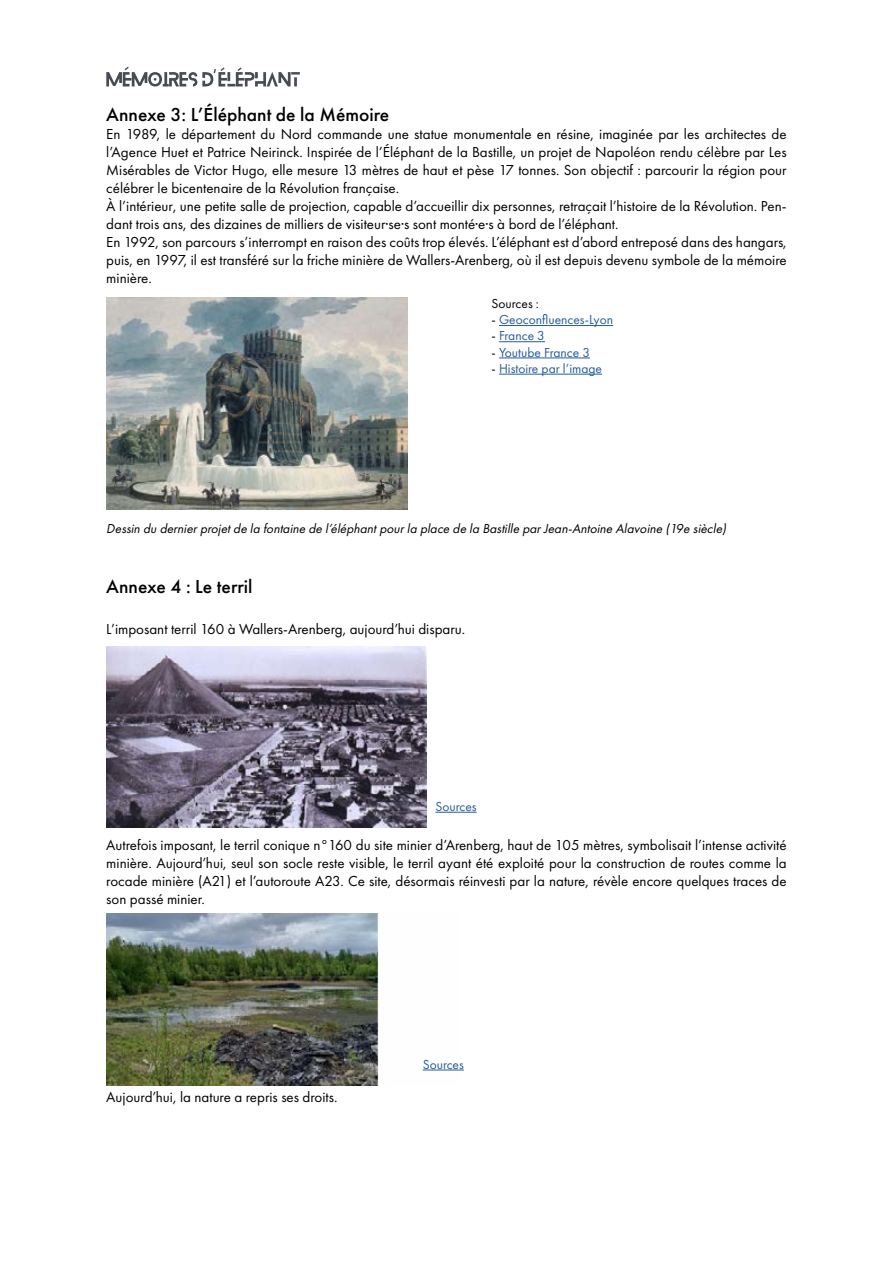
<style>
.page{position:relative;width:893px;height:1263px;background:#fff}
.page>*{position:absolute;margin:0;border:0;box-sizing:border-box;transform-origin:0 0}
.t1{font:500 19.5px "Futura PT";color:#000}
.t2{font:15px/18px "Futura PT";color:#000}
.t3{font:italic 13.5px "Futura PT";color:#000}
.t4{font:13.5px "Futura PT";color:#275b9b}
.t5{font:13.5px "Futura PT";color:#000}
.s1{color:#000}
</style>
<div class="page">
<img style="left:106px;top:298px;width:301px;height:212px">
<hr style="left:499px;top:325px;width:114px;height:1px;background:#275b9b">
<hr style="left:499px;top:341px;width:46px;height:1px;background:#275b9b">
<hr style="left:499px;top:358px;width:91px;height:1px;background:#275b9b">
<hr style="left:499px;top:374px;width:103px;height:1px;background:#275b9b">
<img style="left:106px;top:647px;width:321px;height:180px">
<img style="left:106px;top:913px;width:352px;height:172px">
<hr style="left:435px;top:812px;width:42px;height:1px;background:#275b9b">
<hr style="left:423px;top:1070px;width:41px;height:1px;background:#275b9b">
<svg style="left:106px;top:67px;width:194px;height:19px"></svg>
<h1 class="t1" style="left:106px;top:103px;width:284px">Annexe 3: L’Éléphant de la Mémoire</h1>
<p class="t2" style="left:106px;top:125px;width:682px">En 1989, le département du Nord commande une statue monumentale en résine, imaginée par les architectes de l’Agence Huet et Patrice Neirinck. Inspirée de l’Éléphant de la Bastille, un projet de Napoléon rendu célèbre par Les Misérables de Victor Hugo, elle mesure 13 mètres de haut et pèse 17 tonnes. Son objectif : parcourir la région pour célébrer le bicentenaire de la Révolution française.<br>À l’intérieur, une petite salle de projection, capable d’accueillir dix personnes, retraçait l’histoire de la Révolution. Pen&shy;dant trois ans, des dizaines de milliers de visiteur·se·s sont monté·e·s à bord de l’éléphant.<br>En 1992, son parcours s’interrompt en raison des coûts trop élevés. L’éléphant est d’abord entreposé dans des hangars, puis, en 1997, il est transféré sur la friche minière de Wallers-Arenberg, où il est depuis devenu symbole de la mémoire minière.</p>
<p class="t5" style="left:492px;top:295px;width:49px">Sources :</p>
<p class="t4" style="left:492px;top:312px;width:123px"><span class="s1">-</span> Geoconfluences-Lyon</p>
<p class="t4" style="left:492px;top:328px;width:55px"><span class="s1">-</span> France 3</p>
<p class="t4" style="left:492px;top:344px;width:100px"><span class="s1">-</span> Youtube France 3</p>
<p class="t4" style="left:492px;top:360px;width:112px"><span class="s1">-</span> Histoire par l’image</p>
<p class="t3" style="left:106px;top:521px;width:624px">Dessin du dernierprojetde la fontaine de l’éléphantpourla place de la Bastille parJean-Antoine Alavoine (19e siècle)</p>
<h1 class="t1" style="left:106px;top:575px;width:148px">Annexe 4 : Le terril</h1>
<p class="t2" style="left:106px;top:620px;width:360px">L’imposant terril 160 à Wallers-Arenberg, aujourd’hui disparu.</p>
<p class="t4" style="left:435px;top:798px;width:43px">Sources</p>
<p class="t2" style="left:106px;top:836px;width:682px;text-align:justify">Autrefois imposant, le terril conique n°160 du site minier d’Arenberg, haut de 105 mètres, symbolisait l’intense activité minière. Aujourd’hui, seul son socle reste visible, le terril ayant été exploité pour la construction de routes comme la rocade minière (A21) et l’autoroute A23. Ce site, désormais réinvesti par la nature, révèle encore quelques traces de son passé minier.</p>
<p class="t2" style="left:106px;top:1088px;width:233px">Aujourd’hui, la nature a repris ses droits.</p>
<p class="t4" style="left:423px;top:1056px;width:43px">Sources</p>
</div>
